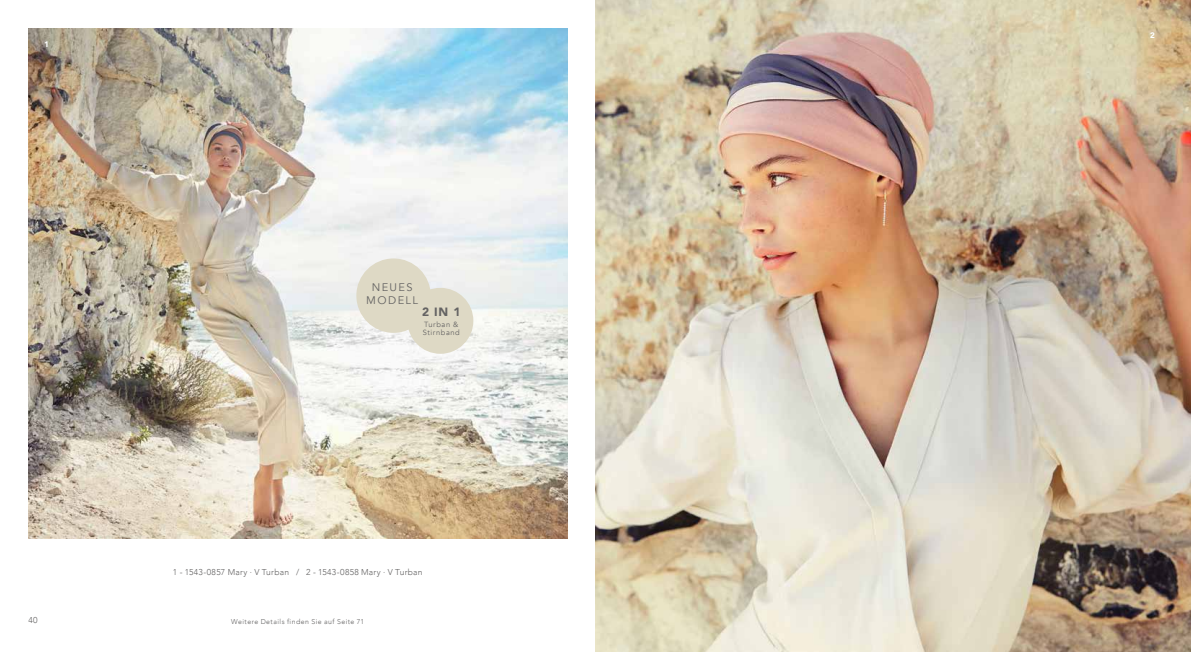
<style>
.page{position:relative;width:1191px;height:652px;background:#fff}
.page>*{position:absolute;margin:0;border:0;box-sizing:border-box;transform-origin:0 0}
.t1{font:900 12px "Avenir";color:#646363}
.t2{font:11px/13px "Avenir";letter-spacing:.13em;color:#646363;text-align:center}
.t3{font:300 8.5px "Avenir";letter-spacing:.025em;color:#646363}
.t4{font:900 8px "Avenir";color:#fff}
.t5{font:7.5px/8px "Avenir";letter-spacing:.08em;color:#646363}
.t6{font:300 7px "Avenir";letter-spacing:.06em;color:#646363}
</style>
<div class="page">
<img style="left:595px;top:0;width:596px;height:652px">
<img style="left:28px;top:28px;width:539px;height:511px">
<div style="left:407px;top:288px;width:66px;height:66px;background:#ded9c5;border-radius:50%"></div>
<div style="left:356px;top:258px;width:75px;height:75px;background:#ded9c5;border-radius:50%"></div>
<p class="t4" style="left:44px;top:40px;width:6px">1</p>
<p class="t3" style="left:28px;top:615px;width:11px">40</p>
<p class="t2" style="left:366px;top:282px;width:53px">NEUES<br>MODELL</p>
<h1 class="t1" style="left:422px;top:305px;width:40px">2 IN 1</h1>
<p class="t5" style="left:423px;top:321px;width:39px">Turban &amp;<br>Stirnband</p>
<p class="t3" style="left:173px;top:567px;width:251px">1 - 1543-0857 Mary · V Turban / 2 - 1543-0858 Mary · V Turban</p>
<p class="t6" style="left:231px;top:617px;width:134px">Weitere Details finden Sie auf Seite 71</p>
<p class="t4" style="left:1150px;top:30px;width:6px">2</p>
</div>
